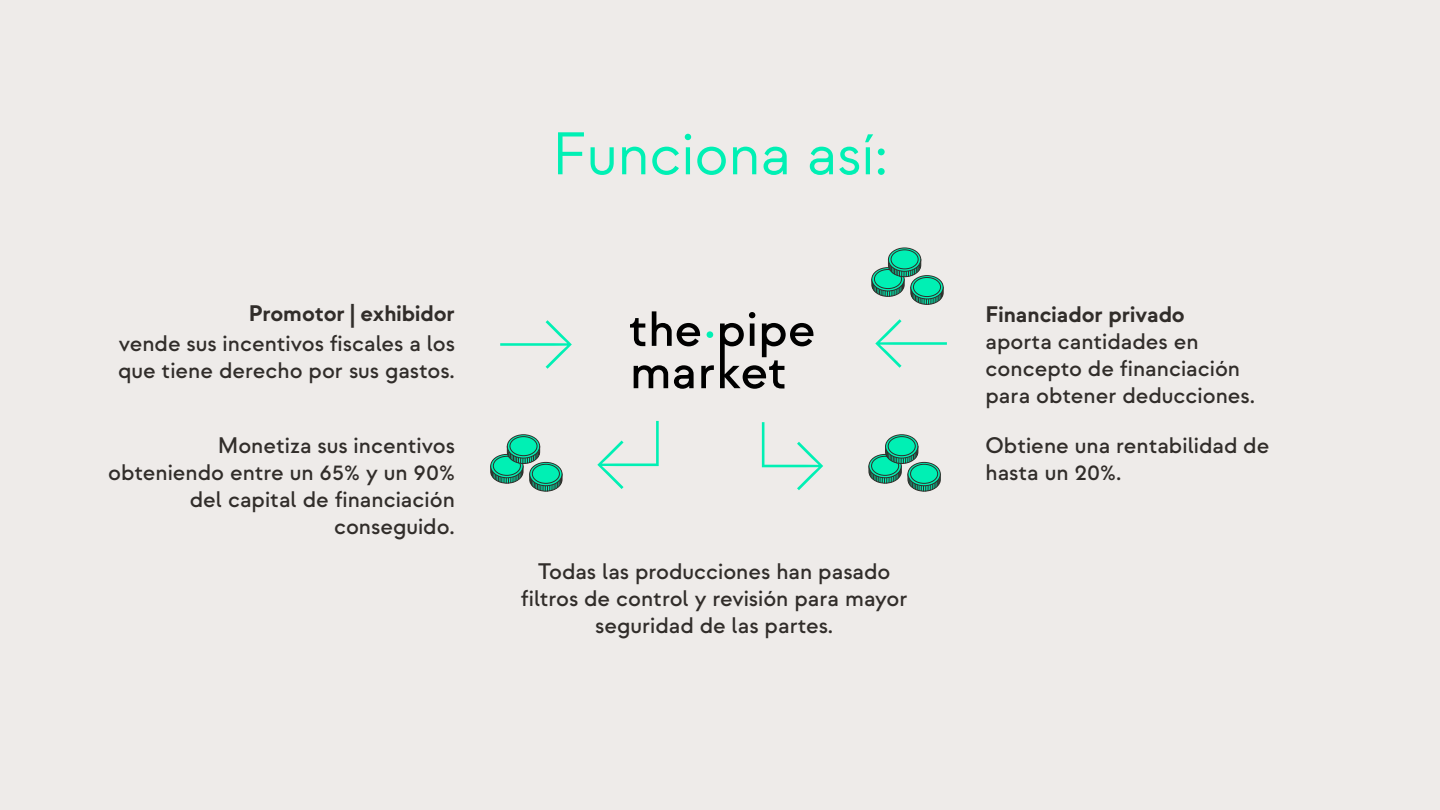
<style>
.page{position:relative;width:1440px;height:810px;background:#eeebe9}
.page>*{position:absolute;margin:0;border:0;box-sizing:border-box;transform-origin:0 0}
.t1{font:100 129.75px "IBM Plex Mono";color:#00f0b4}
.t2{font:60px "Strawford";letter-spacing:-.01em;color:#00f0b4}
.t3{font:500 22.5px/27px "Strawford";color:#312d2a}
.t4{font:700 22.5px "Strawford";color:#312d2a}
</style>
<div class="page">
<svg style="left:630px;top:318px;width:15px;height:28px"></svg>
<svg style="left:652px;top:311px;width:49px;height:35px"></svg>
<div style="left:707px;top:331px;width:6px;height:7px;background:#00f0b4;border-radius:50%"></div>
<svg style="left:634px;top:365px;width:34px;height:23px"></svg>
<svg style="left:674px;top:365px;width:20px;height:24px"></svg>
<svg style="left:701px;top:365px;width:13px;height:23px"></svg>
<svg style="left:720px;top:312px;width:94px;height:77px"></svg>
<svg style="left:507px;top:435px;width:33px;height:23px"></svg>
<div style="left:507px;top:434px;width:33px;height:25px;border:1px solid #312d2a;border-radius:50%"></div>
<div style="left:510px;top:437px;width:27px;height:19px;background:#00f0b4;border-radius:50%"></div>
<div style="left:510px;top:436px;width:27px;height:20px;border:1px solid #312d2a;border-radius:50%"></div>
<svg style="left:490px;top:446px;width:73px;height:46px"></svg>
<svg style="left:886px;top:435px;width:32px;height:23px"></svg>
<div style="left:885px;top:434px;width:33px;height:25px;border:1px solid #312d2a;border-radius:50%"></div>
<div style="left:888px;top:437px;width:27px;height:19px;background:#00f0b4;border-radius:50%"></div>
<div style="left:888px;top:436px;width:27px;height:20px;border:1px solid #312d2a;border-radius:50%"></div>
<svg style="left:868px;top:446px;width:73px;height:46px"></svg>
<svg style="left:888px;top:248px;width:33px;height:23px"></svg>
<div style="left:888px;top:248px;width:33px;height:24px;border:1px solid #312d2a;border-radius:50%"></div>
<div style="left:891px;top:250px;width:27px;height:19px;background:#00f0b4;border-radius:50%"></div>
<div style="left:891px;top:250px;width:27px;height:19px;border:1px solid #312d2a;border-radius:50%"></div>
<svg style="left:871px;top:259px;width:73px;height:46px"></svg>
<h2 class="t2" style="left:552px;top:118px;width:338px">Funciona así:</h2>
<p class="t4" style="left:249px;top:300px;width:208px">Promotor | exhibidor</p>
<p class="t3" style="left:118px;top:330px;width:338px">vende sus incentivos fiscales a los que tiene derecho por sus gastos.</p>
<p class="t3" style="left:108px;top:432px;width:348px;text-align:right">Monetiza sus incentivos obteniendo entre un 65% y un 90% del capital de financiación conseguido.</p>
<h1 class="t1" style="left:497px;top:248px;width:79px">→</h1>
<h1 class="t1" style="left:726px;top:418px;width:79px;rotate:90deg">⬎</h1>
<h1 class="t1" style="left:695px;top:497px;width:79px;rotate:-90deg">⬐</h1>
<h1 class="t1" style="left:951px;top:440px;width:79px;rotate:-180deg">→</h1>
<p class="t3" style="left:521px;top:558px;width:388px;text-align:center">Todas las producciones han pasado filtros de control y revisión para mayor seguridad de las partes.</p>
<p class="t4" style="left:986px;top:301px;width:201px">Financiador privado</p>
<p class="t3" style="left:986px;top:328px;width:271px">aporta cantidades en concepto de financiación para obtener deducciones.</p>
<p class="t3" style="left:986px;top:432px;width:285px">Obtiene una rentabilidad de hasta un 20%.</p>
</div>
